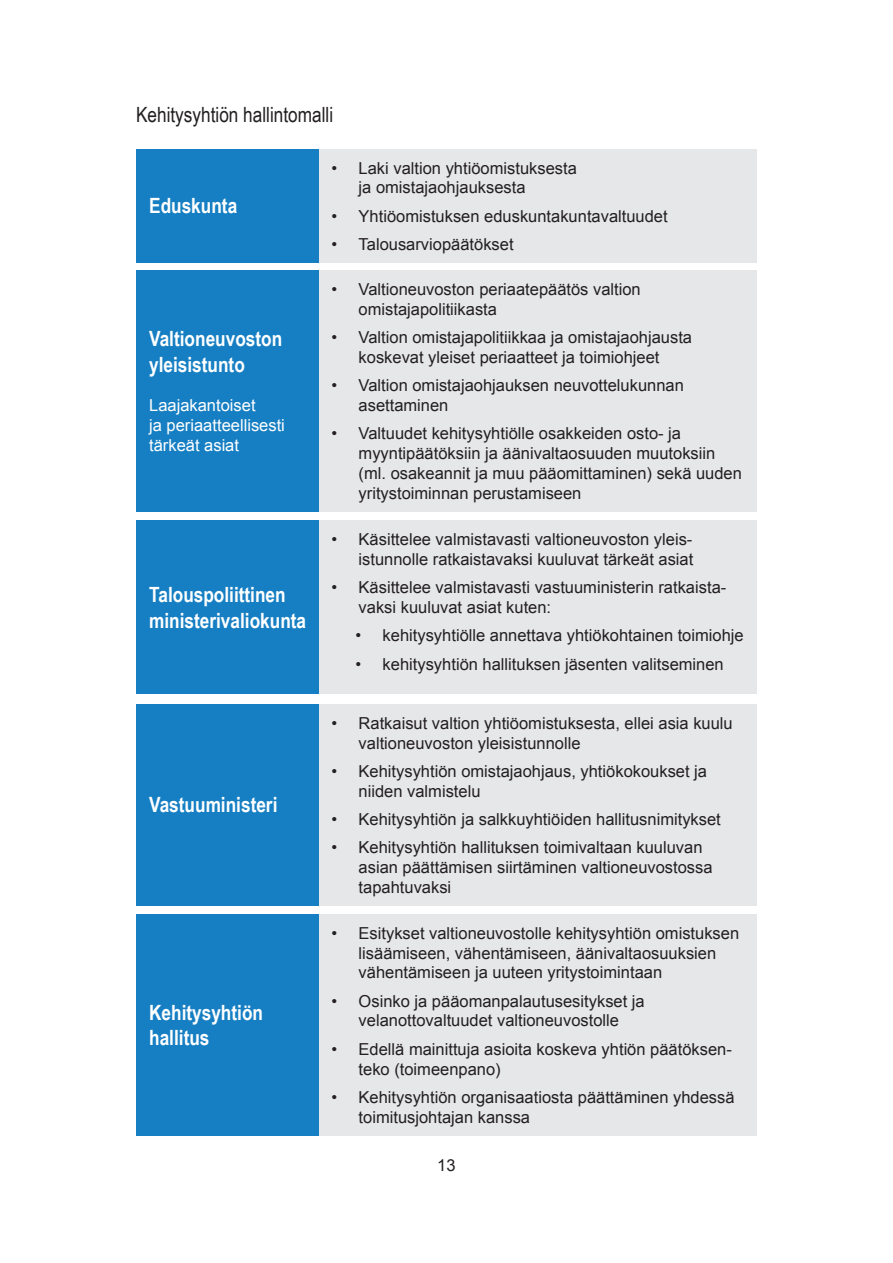
<style>
.page{position:relative;width:893px;height:1263px;background:#fff}
.page>*{position:absolute;margin:0;border:0;box-sizing:border-box;transform-origin:0 0}
.t1{font:700 21px/25.2px "Arial Narrow";color:#fff}
.t2{font:21px "Arial Narrow";color:#231f20}
.t3{font:16.5px/19.8px "Arial";color:#231f20}
.t4{font:16.5px/19.8px "Arial";color:#fff}
</style>
<div class="page">
<div style="left:136px;top:149px;width:183px;height:114px;background:#167fc3"></div>
<div style="left:319px;top:149px;width:437px;height:114px;background:#e6e7e9"></div>
<div style="left:136px;top:270px;width:183px;height:242px;background:#167fc3"></div>
<div style="left:319px;top:270px;width:437px;height:242px;background:#e6e7e9"></div>
<div style="left:136px;top:520px;width:183px;height:174px;background:#167fc3"></div>
<div style="left:319px;top:520px;width:437px;height:174px;background:#e6e7e9"></div>
<div style="left:136px;top:704px;width:183px;height:202px;background:#167fc3"></div>
<div style="left:319px;top:704px;width:437px;height:202px;background:#e6e7e9"></div>
<div style="left:136px;top:914px;width:183px;height:221px;background:#167fc3"></div>
<div style="left:319px;top:914px;width:437px;height:221px;background:#e6e7e9"></div>
<p class="t2" style="left:136px;top:99px;width:199px">Kehitysyhtiön hallintomalli</p>
<p class="t1" style="left:149px;top:192px;width:90px">Eduskunta</p>
<p class="t1" style="left:149px;top:325px;width:135px">Valtioneuvoston yleisistunto</p>
<p class="t4" style="left:149px;top:396px;width:137px">Laajakantoiset<br>ja periaatteellisesti tärkeät asiat</p>
<p class="t1" style="left:149px;top:581px;width:158px">Talouspoliittinen ministerivaliokunta</p>
<p class="t1" style="left:149px;top:791px;width:130px">Vastuuministeri</p>
<p class="t1" style="left:149px;top:999px;width:115px">Kehitysyhtiön hallitus</p>
<p class="t3" style="left:359px;top:158px;width:220px;text-indent:-27px">• Laki valtion yhtiöomistuksesta ja omistajaohjauksesta</p>
<p class="t3" style="left:332px;top:206px;width:338px">• Yhtiöomistuksen eduskuntakuntavaltuudet</p>
<p class="t3" style="left:332px;top:234px;width:183px">• Talousarviopäätökset</p>
<p class="t3" style="left:359px;top:279px;width:284px;text-indent:-27px">• Valtioneuvoston periaatepäätös valtion omistajapolitiikasta</p>
<p class="t3" style="left:332px;top:327px;width:362px;text-align:center">• Valtion omistajapolitiikkaa ja omistajaohjausta koskevat yleiset periaatteet ja toimiohjeet</p>
<p class="t3" style="left:359px;top:375px;width:327px;text-indent:-27px">• Valtion omistajaohjauksen neuvottelukunnan asettaminen</p>
<p class="t3" style="left:359px;top:424px;width:385px;text-indent:-27px">• Valtuudet kehitysyhtiölle osakkeiden osto- ja myyntipäätöksiin ja äänivaltaosuuden muutoksiin (ml. osakeannit ja muu pääomittaminen) sekä uuden yritystoiminnan perustamiseen</p>
<p class="t3" style="left:332px;top:530px;width:363px;text-align:right">• Käsittelee valmistavasti valtioneuvoston yleis&shy;istunnolle ratkaistavaksi kuuluvat tärkeät asiat</p>
<p class="t3" style="left:359px;top:578px;width:369px;text-indent:-27px">• Käsittelee valmistavasti vastuuministerin ratkaista&shy;vaksi kuuluvat asiat kuten:</p>
<p class="t3" style="left:356px;top:626px;width:390px">• kehitysyhtiölle annettava yhtiökohtainen toimiohje</p>
<p class="t3" style="left:356px;top:654px;width:370px">• kehitysyhtiön hallituksen jäsenten valitseminen</p>
<p class="t3" style="left:359px;top:713px;width:376px;text-indent:-27px">• Ratkaisut valtion yhtiöomistuksesta, ellei asia kuulu valtioneuvoston yleisistunnolle</p>
<p class="t3" style="left:359px;top:761px;width:350px;text-indent:-27px">• Kehitysyhtiön omistajaohjaus, yhtiökokoukset ja niiden valmistelu</p>
<p class="t3" style="left:332px;top:809px;width:391px">• Kehitysyhtiön ja salkkuyhtiöiden hallitusnimitykset</p>
<p class="t3" style="left:359px;top:838px;width:355px;text-indent:-27px">• Kehitysyhtiön hallituksen toimivaltaan kuuluvan asian päättämisen siirtäminen valtioneuvostossa tapahtuvaksi</p>
<p class="t3" style="left:359px;top:923px;width:382px;text-indent:-27px">• Esitykset valtioneuvostolle kehitysyhtiön omistuksen lisäämiseen, vähentämiseen, äänivaltaosuuksien vähentämiseen ja uuteen yritystoimintaan</p>
<p class="t3" style="left:332px;top:991px;width:315px;text-align:center">• Osinko ja pääomanpalautusesitykset ja velanottovaltuudet valtioneuvostolle</p>
<p class="t3" style="left:359px;top:1039px;width:375px;text-indent:-27px">• Edellä mainittuja asioita koskeva yhtiön päätöksen&shy;teko (toimeenpano)</p>
<p class="t3" style="left:359px;top:1087px;width:378px;text-indent:-27px">• Kehitysyhtiön organisaatiosta päättäminen yhdessä toimitusjohtajan kanssa</p>
<p class="t3" style="left:437px;top:1155px;width:20px">13</p>
</div>
